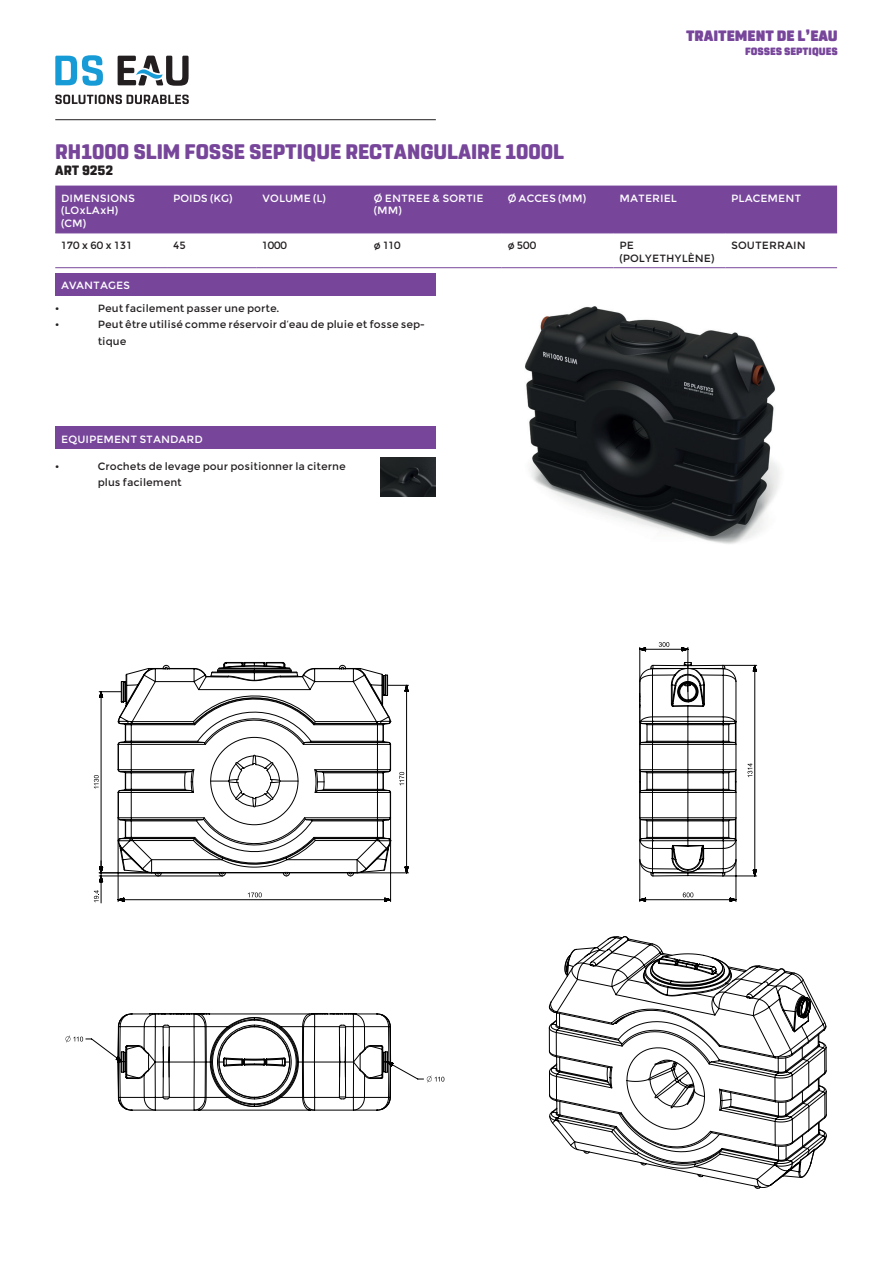
<style>
.page{position:relative;width:893px;height:1263px;background:#fff}
.page>*{position:absolute;margin:0;border:0;box-sizing:border-box;transform-origin:0 0}
.t1{font:800 21px "Rohn Rounded";color:#77469b}
.t2{font:900 15px "Rohn Rounded";color:#77469b}
.t3{font:800 13.5px "Rohn Rounded";color:#231f20}
.t4{font:10.5px/16.5px "Montserrat";color:#231f20}
.t5{font:10.5px/12.6px "Montserrat";color:#fff}
.t6{font:900 10.5px "Rohn Rounded";color:#77469b}
</style>
<div class="page">
<hr style="left:55px;top:119px;width:381px;height:1px;background:#231f20">
<svg style="left:55px;top:55px;width:48px;height:31px"></svg>
<svg style="left:55px;top:95px;width:134px;height:9px"></svg>
<svg style="left:118px;top:56px;width:71px;height:30px"></svg>
<div style="left:55px;top:426px;width:381px;height:23px;background:#77469b"></div>
<div style="left:55px;top:273px;width:381px;height:22px;background:#77469b"></div>
<div style="left:55px;top:186px;width:782px;height:47px;background:#77469b"></div>
<hr style="left:55px;top:233px;width:112px;height:1px;background:#77469b">
<hr style="left:167px;top:233px;width:89px;height:1px;background:#77469b">
<hr style="left:256px;top:233px;width:112px;height:1px;background:#77469b">
<hr style="left:368px;top:233px;width:134px;height:1px;background:#77469b">
<hr style="left:502px;top:233px;width:111px;height:1px;background:#77469b">
<hr style="left:613px;top:233px;width:112px;height:1px;background:#77469b">
<hr style="left:725px;top:233px;width:112px;height:1px;background:#77469b">
<hr style="left:55px;top:267px;width:112px;height:1px;background:#77469b">
<hr style="left:167px;top:267px;width:89px;height:1px;background:#77469b">
<hr style="left:256px;top:267px;width:112px;height:1px;background:#77469b">
<hr style="left:368px;top:267px;width:134px;height:1px;background:#77469b">
<hr style="left:502px;top:267px;width:111px;height:1px;background:#77469b">
<hr style="left:613px;top:267px;width:112px;height:1px;background:#77469b">
<hr style="left:725px;top:267px;width:112px;height:1px;background:#77469b">
<img style="left:381px;top:457px;width:55px;height:40px">
<img style="left:525px;top:306px;width:255px;height:238px">
<hr style="left:55px;top:1262px;width:783px;height:1px;background:#000001">
<hr style="left:892px;top:626px;width:1px;height:582px;background:#000001">
<svg style="left:65px;top:642px;width:762px;height:547px"></svg>
<h1 class="t1" style="left:55px;top:139px;width:510px">RH1000 SLIM FOSSE SEPTIQUE RECTANGULAIRE 1000L</h1>
<p class="t3" style="left:55px;top:162px;width:59px">ART 9252</p>
<h2 class="t2" style="left:686px;top:27px;width:153px">TRAITEMENT DE L’EAU</h2>
<p class="t6" style="left:745px;top:45px;width:94px">FOSSES SEPTIQUES</p>
<p class="t5" style="left:61px;top:192px;width:75px">DIMENSIONS (LOxLAxH) (CM)</p>
<p class="t5" style="left:173px;top:192px;width:61px">POIDS (KG)</p>
<p class="t5" style="left:262px;top:192px;width:65px">VOLUME (L)</p>
<p class="t5" style="left:374px;top:192px;width:111px">Ø ENTREE &amp; SORTIE (MM)</p>
<p class="t5" style="left:508px;top:192px;width:80px">Ø ACCES (MM)</p>
<p class="t5" style="left:619px;top:192px;width:59px">MATERIEL</p>
<p class="t5" style="left:731px;top:192px;width:71px">PLACEMENT</p>
<p class="t4" style="left:61px;top:237px;width:72px">170 x 60 x 131</p>
<p class="t4" style="left:173px;top:237px;width:14px">45</p>
<p class="t4" style="left:262px;top:237px;width:26px">1000</p>
<p class="t4" style="left:374px;top:237px;width:28px">ø 110</p>
<p class="t4" style="left:508px;top:237px;width:30px">ø 500</p>
<p class="t4" style="left:619px;top:239px;width:96px;line-height:12.6px">PE (POLYETHYLÈNE)</p>
<p class="t4" style="left:731px;top:237px;width:76px">SOUTERRAIN</p>
<p class="t5" style="left:61px;top:279px;width:70px">AVANTAGES</p>
<p class="t4" style="left:55px;top:300px;width:6px">•</p>
<p class="t4" style="left:98px;top:300px;width:183px">Peut facilement passer une porte.</p>
<p class="t4" style="left:55px;top:316px;width:6px">•</p>
<p class="t4" style="left:98px;top:316px;width:329px">Peut être utilisé comme réservoir d’eau de pluie et fosse sep&shy;tique</p>
<p class="t5" style="left:61px;top:433px;width:143px">EQUIPEMENT STANDARD</p>
<p class="t4" style="left:55px;top:458px;width:6px">•</p>
<p class="t4" style="left:98px;top:458px;width:249px">Crochets de levage pour positionner la citerne plus facilement</p>
</div>
